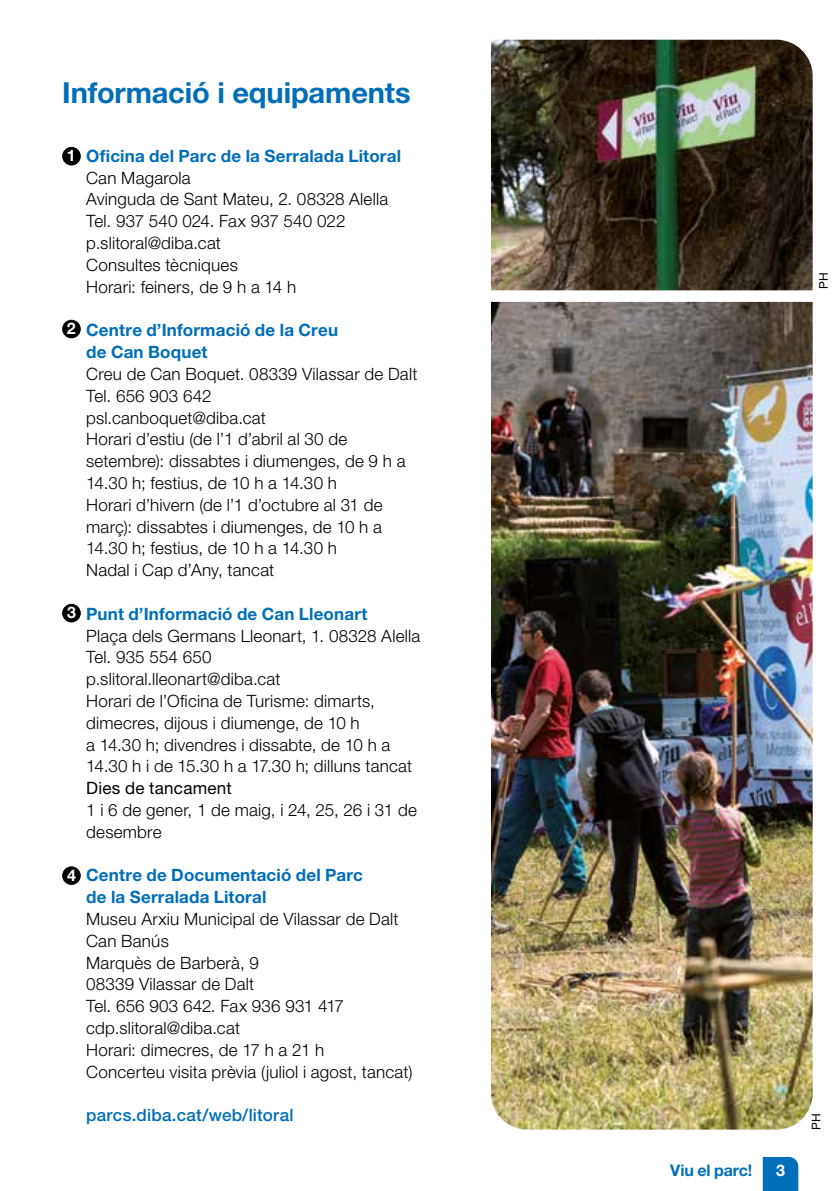
<style>
.page{position:relative;width:840px;height:1191px;background:#fff}
.page>*{position:absolute;margin:0;border:0;box-sizing:border-box;transform-origin:0 0}
.t1{font:700 29px "Helvetica Neue LT Std";letter-spacing:-.005em;color:#006eb8}
.t2{font:300 17px/21.8px "Helvetica Neue LT Std";letter-spacing:.015em;color:#000}
.t3{font:700 17px/21.8px "Helvetica Neue LT Std";letter-spacing:.01em;color:#006eb8}
.t4{font:500 17px "Helvetica Neue LT Std";letter-spacing:.015em;color:#006eb8}
.t5{font:17px "Helvetica Neue LT Std";letter-spacing:.015em;color:#000}
.t6{font:700 16px "Helvetica Neue LT Std";letter-spacing:-.01em;color:#006eb8}
.t7{font:700 16px "Helvetica Neue LT Std";color:#fff}
.t8{font:12px "Helvetica Neue LT Std";color:#000}
</style>
<div class="page">
<svg style="left:762px;top:1157px;width:35px;height:34px"></svg>
<div style="left:63px;top:320px;width:17px;height:18px;background:#000;border-radius:50%"></div>
<div style="left:62px;top:320px;width:18px;height:18px;border:1px solid #000;border-radius:50%"></div>
<div style="left:63px;top:604px;width:17px;height:18px;background:#000;border-radius:50%"></div>
<div style="left:62px;top:604px;width:18px;height:18px;border:1px solid #000;border-radius:50%"></div>
<div style="left:63px;top:867px;width:17px;height:17px;background:#000;border-radius:50%"></div>
<div style="left:62px;top:866px;width:18px;height:18px;border:1px solid #000;border-radius:50%"></div>
<div style="left:63px;top:147px;width:17px;height:18px;background:#000;border-radius:50%"></div>
<div style="left:62px;top:147px;width:18px;height:18px;border:1px solid #000;border-radius:50%"></div>
<img style="left:490px;top:40px;width:322px;height:250px">
<img style="left:491px;top:302px;width:321px;height:827px">
<h1 class="t1" style="left:62px;top:74px;width:350px">Informació i equipaments</h1>
<p class="t7" style="left:67px;top:146px;width:10px">1</p>
<p class="t7" style="left:67px;top:319px;width:10px">2</p>
<p class="t7" style="left:67px;top:603px;width:10px">3</p>
<p class="t7" style="left:67px;top:865px;width:10px">4</p>
<p class="t3" style="left:86px;top:144px;width:316px">Oficina del Parc de la Serralada Litoral</p>
<p class="t2" style="left:86px;top:166px;width:303px">Can Magarola<br>Avinguda de Sant Mateu, 2. 08328 Alella<br>Tel. 937 540 024. Fax 937 540 022 p.slitoral@diba.cat<br>Consultes tècniques<br>Horari: feiners, de 9 h a 14 h</p>
<p class="t3" style="left:86px;top:319px;width:253px">Centre d’Informació de la Creu de Can Boquet</p>
<p class="t2" style="left:86px;top:362px;width:332px">Creu de Can Boquet. 08339 Vilassar de Dalt<br>Tel. 656 903 642<br>psl.canboquet@diba.cat<br>Horari d’estiu (de l’1 d’abril al 30 de setembre): dissabtes i diumenges, de 9 h a<br>14.30 h; festius, de 10 h a 14.30 h<br>Horari d’hivern (de l’1 d’octubre al 31 de març): dissabtes i diumenges, de 10 h a<br>14.30 h; festius, de 10 h a 14.30 h<br>Nadal i Cap d’Any, tancat</p>
<p class="t3" style="left:86px;top:602px;width:283px">Punt d’Informació de Can Lleonart</p>
<p class="t2" style="left:86px;top:624px;width:335px">Plaça dels Germans Lleonart, 1. 08328 Alella Tel. 935 554 650<br>p.slitoral.lleonart@diba.cat<br>Horari de l’Oficina de Turisme: dimarts, dimecres, dijous i diumenge, de 10 h<br>a 14.30 h; divendres i dissabte, de 10 h a 14.30 h i de 15.30 h a 17.30 h; dilluns tancat</p>
<p class="t5" style="left:86px;top:778px;width:147px">Dies de tancament</p>
<p class="t2" style="left:86px;top:798px;width:332px">1 i 6 de gener, 1 de maig, i 24, 25, 26 i 31 de desembre</p>
<p class="t3" style="left:86px;top:864px;width:278px">Centre de Documentació del Parc de la Serralada Litoral</p>
<p class="t2" style="left:86px;top:907px;width:327px">Museu Arxiu Municipal de Vilassar de Dalt<br>Can Banús<br>Marquès de Barberà, 9<br>08339 Vilassar de Dalt<br>Tel. 656 903 642. Fax 936 931 417 cdp.slitoral@diba.cat<br>Horari: dimecres, de 17 h a 21 h<br>Concerteu visita prèvia (juliol i agost, tancat)</p>
<p class="t4" style="left:86px;top:1105px;width:209px">parcs.diba.cat/web/litoral</p>
<p class="t8" style="left:815px;top:289px;width:18px;rotate:-90deg">PH</p>
<p class="t6" style="left:670px;top:1160px;width:83px">Viu el parc!</p>
<p class="t7" style="left:775px;top:1160px;width:10px">3</p>
<p class="t8" style="left:808px;top:1129px;width:18px;rotate:-90deg">PH</p>
</div>
